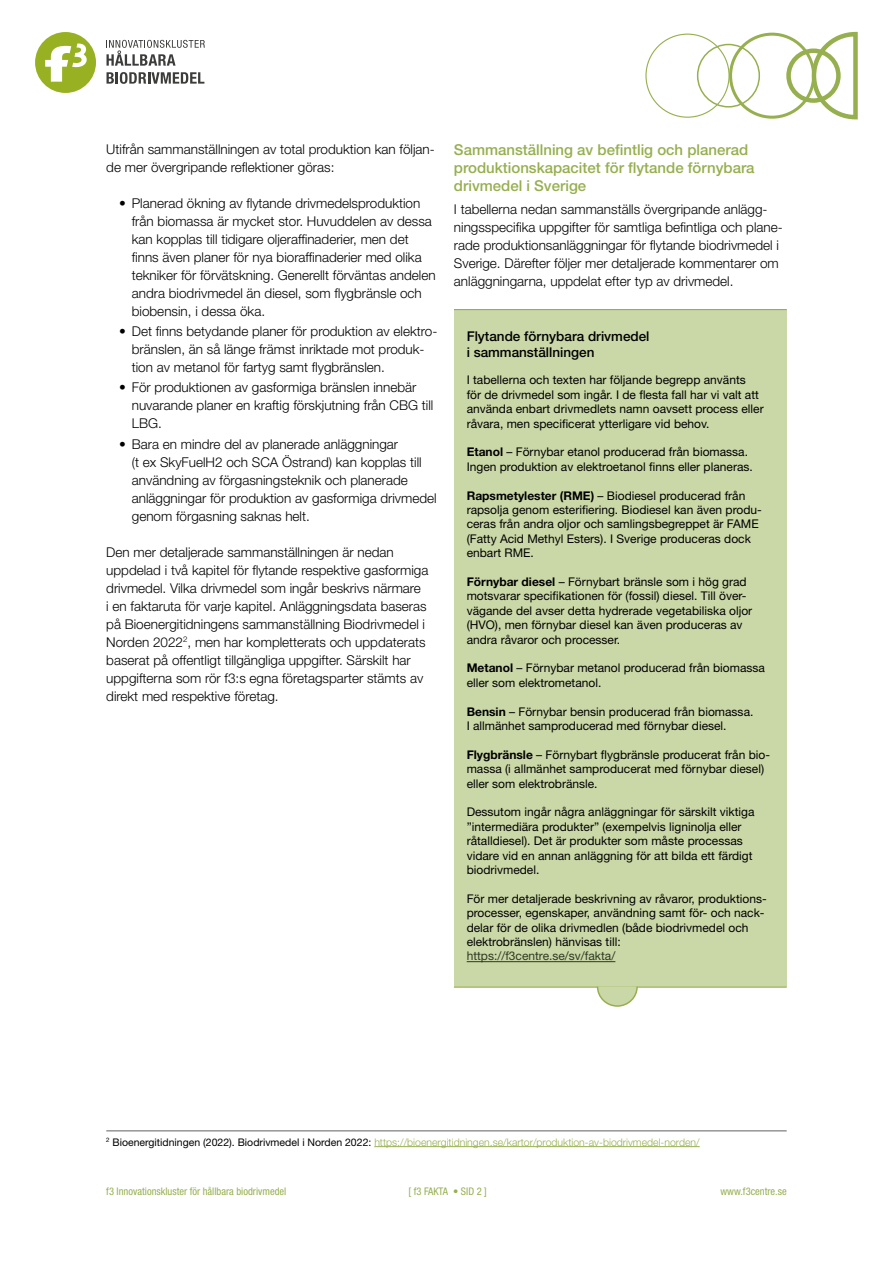
<style>
.page{position:relative;width:893px;height:1263px;background:#fff}
.page>*{position:absolute;margin:0;border:0;box-sizing:border-box;transform-origin:0 0}
.t1{font:500 15px/18px "Helvetica Neue LT Std";color:#96af4f}
.t2{font:300 13.5px/18px "Helvetica Neue LT Std";color:#000}
.t3{font:500 13.5px/16.2px "Helvetica Neue LT Std";color:#000}
.t4{font:12px/14.4px "Helvetica Neue LT Std";color:#000}
.t5{font:12px "Helvetica Neue LT Std";color:#2e3a21}
.t6{font:300 10.5px "Helvetica Neue LT Std";color:#96af4f}
.t7{font:condensed 10.5px "Helvetica Neue LT Std";color:#96af4f}
.s1{font-weight:700}
.s2{font-weight:400;color:#000}
</style>
<div class="page">
<svg style="left:106px;top:40px;width:99px;height:26px"></svg>
<svg style="left:107px;top:72px;width:97px;height:12px"></svg>
<div style="left:35px;top:32px;width:61px;height:61px;background:#97b122;border-radius:50%"></div>
<svg style="left:45px;top:43px;width:42px;height:39px"></svg>
<div style="left:729px;top:33px;width:86px;height:86px;border:3px solid #96af4f;border-radius:50%"></div>
<svg style="left:809px;top:31px;width:49px;height:89px"></svg>
<div style="left:786px;top:48px;width:55px;height:55px;border:4px solid #96af4f;border-radius:50%"></div>
<div style="left:697px;top:44px;width:63px;height:64px;border:2px solid #96af4f;border-radius:50%"></div>
<div style="left:454px;top:310px;width:333px;height:676px;background:#cad7a7"></div>
<hr style="left:467px;top:961px;width:148px;height:1px;background:#2e3a21">
<hr style="left:106px;top:1130px;width:681px;height:1px;background:#61615e">
<hr style="left:374px;top:1146px;width:326px;height:1px;background:#96af4f">
<hr style="left:454px;top:309px;width:333px;height:1px;background:#96af4f">
<hr style="left:454px;top:986px;width:333px;height:2px;background:#96af4f">
<svg style="left:596px;top:986px;width:43px;height:21px"></svg>
<p class="t2" style="left:106px;top:140px;width:330px">Utifrån sammanställningen av total produktion kan följan&shy;de mer övergripande reflektioner göras:</p>
<p class="t2" style="left:132px;top:194px;width:305px;text-indent:-13px">• Planerad ökning av flytande drivmedelsproduktion från biomassa är mycket stor. Huvuddelen av dessa kan kopplas till tidigare oljeraffinaderier, men det finns även planer för nya bioraffinaderier med olika tekniker för förvätskning. Generellt förväntas andelen andra biodrivmedel än diesel, som flygbränsle och biobensin, i dessa öka.</p>
<p class="t2" style="left:132px;top:322px;width:307px;text-indent:-13px">• Det finns betydande planer för produktion av elektro&shy;bränslen, än så länge främst inriktade mot produk&shy;tion av metanol för fartyg samt flygbränslen.</p>
<p class="t2" style="left:132px;top:378px;width:303px;text-indent:-13px">• För produktionen av gasformiga bränslen innebär nuvarande planer en kraftig förskjutning från CBG till<br>LBG.</p>
<p class="t2" style="left:132px;top:434px;width:306px;text-indent:-13px">• Bara en mindre del av planerade anläggningar<br>(t ex SkyFuelH2 och SCA Östrand) kan kopplas till användning av förgasningsteknik och planerade anläggningar för produktion av gasformiga drivmedel genom förgasning saknas helt.</p>
<p class="t2" style="left:106px;top:542px;width:324px">Den mer detaljerade sammanställningen är nedan uppdelad i två kapitel för flytande respektive gasformiga drivmedel. Vilka drivmedel som ingår beskrivs närmare<br>i en faktaruta för varje kapitel. Anläggningsdata baseras på Bioenergitidningens sammanställning Biodrivmedel i Norden 2022<sup>2</sup>, men har kompletterats och uppdaterats baserat på offentligt tillgängliga uppgifter. Särskilt har uppgifterna som rör f3:s egna företagsparter stämts av direkt med respektive företag.</p>
<p class="t1" style="left:454px;top:141px;width:302px">Sammanställning av befintlig och planerad produktionskapacitet för flytande förnybara drivmedel i Sverige</p>
<p class="t2" style="left:454px;top:199px;width:330px">I tabellerna nedan sammanställs övergripande anlägg&shy;ningsspecifika uppgifter för samtliga befintliga och plane&shy;rade produktionsanläggningar för flytande biodrivmedel i Sverige. Därefter följer mer detaljerade kommentarer om anläggningarna, uppdelat efter typ av drivmedel.</p>
<p class="t3" style="left:467px;top:328px;width:184px">Flytande förnybara drivmedel i sammanställningen</p>
<p class="t4" style="left:467px;top:373px;width:298px">I tabellerna och texten har följande begrepp använts<br>för de drivmedel som ingår. I de flesta fall har vi valt att använda enbart drivmedlets namn oavsett process eller råvara, men specificerat ytterligare vid behov.</p>
<p class="t4" style="left:467px;top:445px;width:288px"><span class="s1">Etanol</span> – Förnybar etanol producerad från biomassa.<br>Ingen produktion av elektroetanol finns eller planeras.</p>
<p class="t4" style="left:467px;top:488px;width:297px"><span class="s1">Rapsmetylester (RME)</span> – Biodiesel producerad från rapsolja genom esterifiering. Biodiesel kan även produ&shy;ceras från andra oljor och samlingsbegreppet är FAME (Fatty Acid Methyl Esters). I Sverige produceras dock enbart RME.</p>
<p class="t4" style="left:467px;top:574px;width:287px"><span class="s1">Förnybar diesel</span> – Förnybart bränsle som i hög grad motsvarar specifikationen för (fossil) diesel. Till över&shy;vägande del avser detta hydrerade vegetabiliska oljor (HVO), men förnybar diesel kan även produceras av andra råvaror och processer.</p>
<p class="t4" style="left:467px;top:661px;width:300px"><span class="s1">Metanol</span> – Förnybar metanol producerad från biomassa eller som elektrometanol.</p>
<p class="t4" style="left:467px;top:704px;width:288px"><span class="s1">Bensin</span> – Förnybar bensin producerad från biomassa.<br>I allmänhet samproducerad med förnybar diesel.</p>
<p class="t4" style="left:467px;top:747px;width:305px"><span class="s1">Flygbränsle</span> – Förnybart flygbränsle producerat från bio&shy;massa (i allmänhet samproducerat med förnybar diesel) eller som elektrobränsle.</p>
<p class="t4" style="left:467px;top:805px;width:289px">Dessutom ingår några anläggningar för särskilt viktiga ”intermediära produkter” (exempelvis ligninolja eller råtalldiesel). Det är produkter som måste processas vidare vid en annan anläggning för att bilda ett färdigt biodrivmedel.</p>
<p class="t4" style="left:467px;top:891px;width:302px">För mer detaljerade beskrivning av råvaror, produktions&shy;processer, egenskaper, användning samt för- och nack&shy;delar för de olika drivmedlen (både biodrivmedel och elektrobränslen) hänvisas till:</p>
<p class="t5" style="left:467px;top:949px;width:150px">https://f3centre.se/sv/fakta/</p>
<p class="t6" style="left:106px;top:1135px;width:595px"><sup>2</sup> <span class="s2">Bioenergitidningen (2022). Biodrivmedel i Norden 2022:</span> https://bioenergitidningen.se/kartor/produktion-av-biodrivmedel-norden/</p>
<p class="t7" style="left:106px;top:1185px;width:182px">f3 Innovationskluster för hållbara biodrivmedel</p>
<p class="t7" style="left:408px;top:1185px;width:80px">[ f3 FAKTA • SID 2 ]</p>
<p class="t7" style="left:720px;top:1185px;width:68px">www.f3centre.se</p>
</div>
